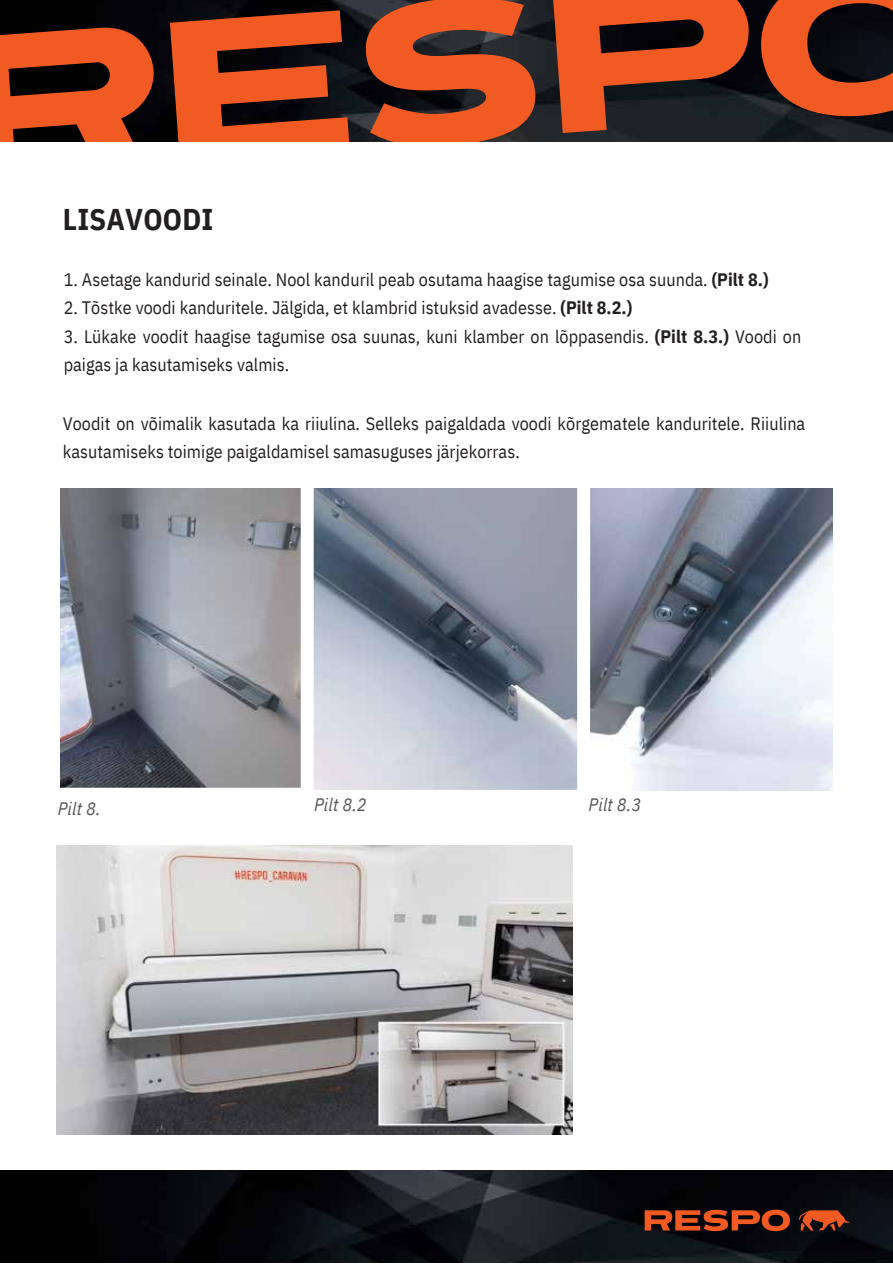
<style>
.page{position:relative;width:893px;height:1264px;background:#fff}
.page>*{position:absolute;margin:0;border:0;box-sizing:border-box;transform-origin:0 0}
.t1{font:700 30px "IBM Plex Sans Cond";letter-spacing:.005em;color:#231f20}
.t2{font:18px/28.2px "IBM Plex Sans Cond";letter-spacing:.005em;color:#231f20}
.t3{font:italic 18px "IBM Plex Sans Cond";letter-spacing:.005em;color:#58595b}
.s1{font-weight:700}
</style>
<div class="page">
<img style="left:0;top:0;width:892px;height:142px">
<svg style="left:0;top:28px;width:154px;height:114px;background:#a53e18"></svg>
<svg style="left:170px;top:10px;width:179px;height:132px;background:#9f3d1a"></svg>
<svg style="left:366px;top:0;width:169px;height:142px;background:#a94623"></svg>
<svg style="left:759px;top:0;width:133px;height:116px;background:#80341a"></svg>
<svg style="left:553px;top:0;width:197px;height:133px;background:#8d3b1e"></svg>
<img style="left:0;top:1170px;width:892px;height:92px">
<svg style="left:798px;top:1210px;width:51px;height:20px"></svg>
<svg style="left:644px;top:1209px;width:145px;height:22px;background:#8a3416"></svg>
<img style="left:61px;top:489px;width:771px;height:301px">
<img style="left:56px;top:845px;width:516px;height:289px">
<p class="t1" style="left:63px;top:199px;width:152px">LISAVOODI</p>
<p class="t2" style="left:64px;top:265px;width:706px">1. Asetage kandurid seinale. Nool kanduril peab osutama haagise tagumise osa suunda. <span class="s1">(Pilt 8.)</span></p>
<p class="t2" style="left:64px;top:293px;width:570px">2. Tõstke voodi kanduritele. Jälgida, et klambrid istuksid avadesse. <span class="s1">(Pilt 8.2.)</span></p>
<p class="t2" style="left:64px;top:322px;width:739px">3. Lükake voodit haagise tagumise osa suunas, kuni klamber on lõppasendis. <span class="s1">(Pilt 8.3.)</span> Voodi on paigas ja kasutamiseks valmis.</p>
<p class="t2" style="left:63px;top:409px;width:743px">Voodit on võimalik kasutada ka riiulina. Selleks paigaldada voodi kõrgematele kanduritele. Riiulina kasutamiseks toimige paigaldamisel samasuguses järjekorras.</p>
<p class="t3" style="left:58px;top:796px;width:44px">Pilt 8.</p>
<p class="t3" style="left:314px;top:792px;width:54px">Pilt 8.2</p>
<p class="t3" style="left:588px;top:792px;width:54px">Pilt 8.3</p>
</div>
